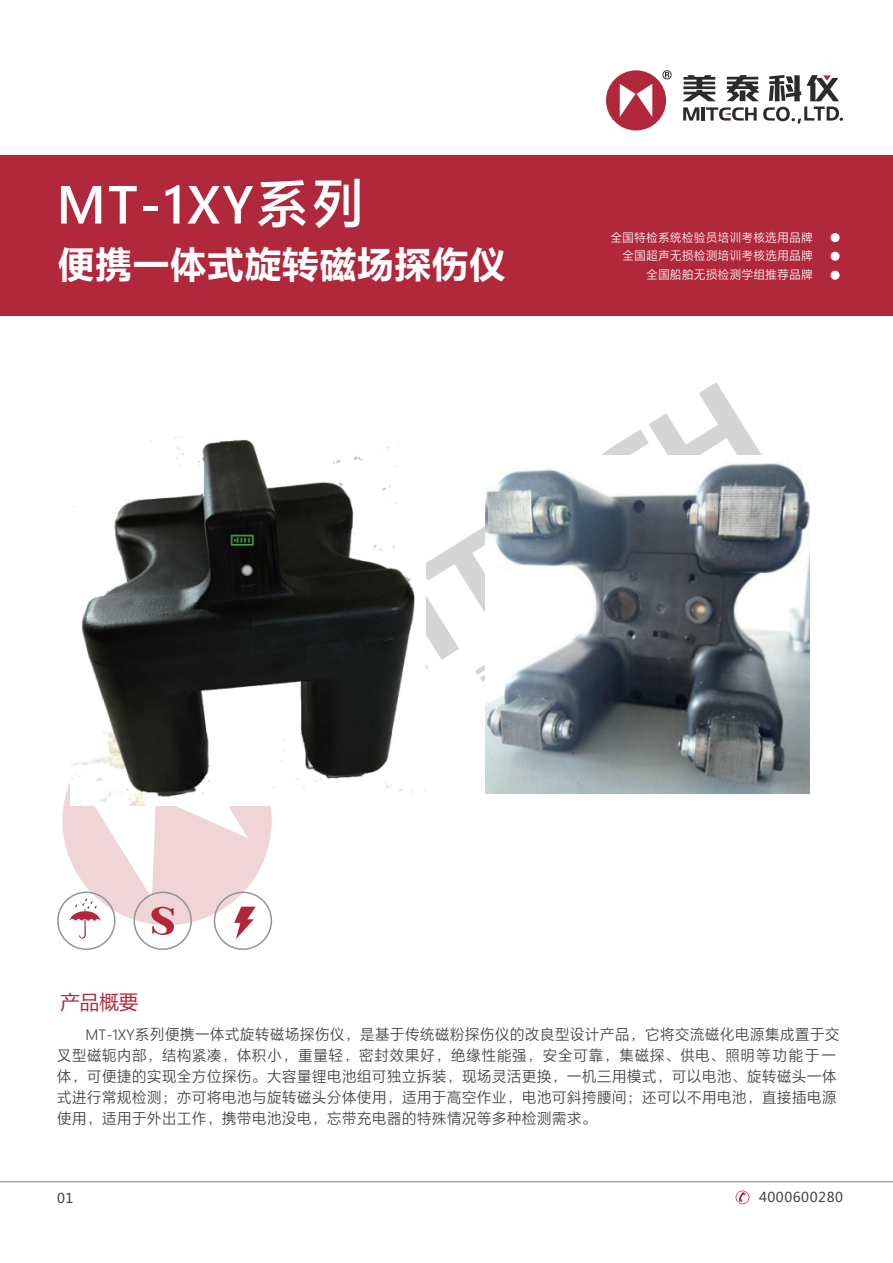
<style>
.page{position:relative;width:893px;height:1263px;background:#fff}
.page>*{position:absolute;margin:0;border:0;box-sizing:border-box;transform-origin:0 0}
.t1{font:600 53.55px "Microsoft Ya Hei";letter-spacing:.04em;color:#fff}
.t2{font:700 36px "Microsoft Ya Hei";letter-spacing:.04em;color:#fff}
.t3{font:19.5px "Microsoft Ya Hei";color:#b1283c}
.t4{font:300 15px/21px "Microsoft Ya Hei";color:#424143}
.t5{font:13.5px "Microsoft Ya Hei";letter-spacing:.04em;color:#424344}
.t6{font:300 11.85px/18.3px "Microsoft Ya Hei";color:#fff;text-align:right}
</style>
<div class="page">
<svg style="left:426px;top:382px;width:336px;height:345px"></svg>
<svg style="left:683px;top:107px;width:16px;height:14px"></svg>
<hr style="left:702px;top:107px;width:3px;height:14px;background:#2a2b2c">
<svg style="left:706px;top:107px;width:51px;height:14px"></svg>
<svg style="left:662px;top:70px;width:10px;height:9px"></svg>
<div style="left:606px;top:70px;width:60px;height:60px;background:#b1283c;border-radius:50%"></div>
<svg style="left:620px;top:84px;width:32px;height:33px"></svg>
<svg style="left:683px;top:75px;width:156px;height:26px"></svg>
<svg style="left:763px;top:107px;width:80px;height:16px"></svg>
<svg style="left:736px;top:1190px;width:13px;height:14px"></svg>
<div style="left:0;top:155px;width:893px;height:160px;background:#b1283c"></div>
<div style="left:57px;top:891px;width:59px;height:59px;border:2px solid #939598;border-radius:50%"></div>
<svg style="left:62px;top:765px;width:210px;height:174px"></svg>
<div style="left:134px;top:891px;width:58px;height:59px;border:2px solid #939598;border-radius:50%"></div>
<div style="left:830px;top:233px;width:10px;height:9px;background:#fff;border-radius:50%"></div>
<div style="left:830px;top:252px;width:10px;height:9px;background:#fff;border-radius:50%"></div>
<div style="left:830px;top:271px;width:10px;height:9px;background:#fff;border-radius:50%"></div>
<img style="left:71px;top:437px;width:355px;height:369px">
<img style="left:486px;top:455px;width:324px;height:338px">
<h1 class="t1" style="left:56px;top:171px;width:310px">MT-1XY系列</h1>
<h2 class="t2" style="left:58px;top:239px;width:449px">便携一体式旋转磁场探伤仪</h2>
<p class="t6" style="left:610px;top:229px;width:204px">全国特检系统检验员培训考核选用品牌全国超声无损检测培训考核选用品牌全国船舶无损检测学组推荐品牌</p>
<h3 class="t3" style="left:60px;top:988px;width:79px">产品概要</h3>
<p class="t4" style="left:57px;top:1025px;width:784px;text-indent:29px">MT-1XY系列便携一体式旋转磁场探伤仪，是基于传统磁粉探伤仪的改良型设计产品，它将交流磁化电源集成置于交叉型磁轭内部，结构紧凑，体积小，重量轻，密封效果好，绝缘性能强，安全可靠，集磁探、供电、照明等功能于一体，可便捷的实现全方位探伤。大容量锂电池组可独立拆装，现场灵活更换，一机三用模式，可以电池、旋转磁头一体式进行常规检测；亦可将电池与旋转磁头分体使用，适用于高空作业，电池可斜挎腰间；还可以不用电池，直接插电源使用，适用于外出工作，携带电池没电，忘带充电器的特殊情况等多种检测需求。</p>
<p class="t5" style="left:57px;top:1189px;width:18px">01</p>
<p class="t5" style="left:759px;top:1188px;width:85px">4000600280</p>
</div>
